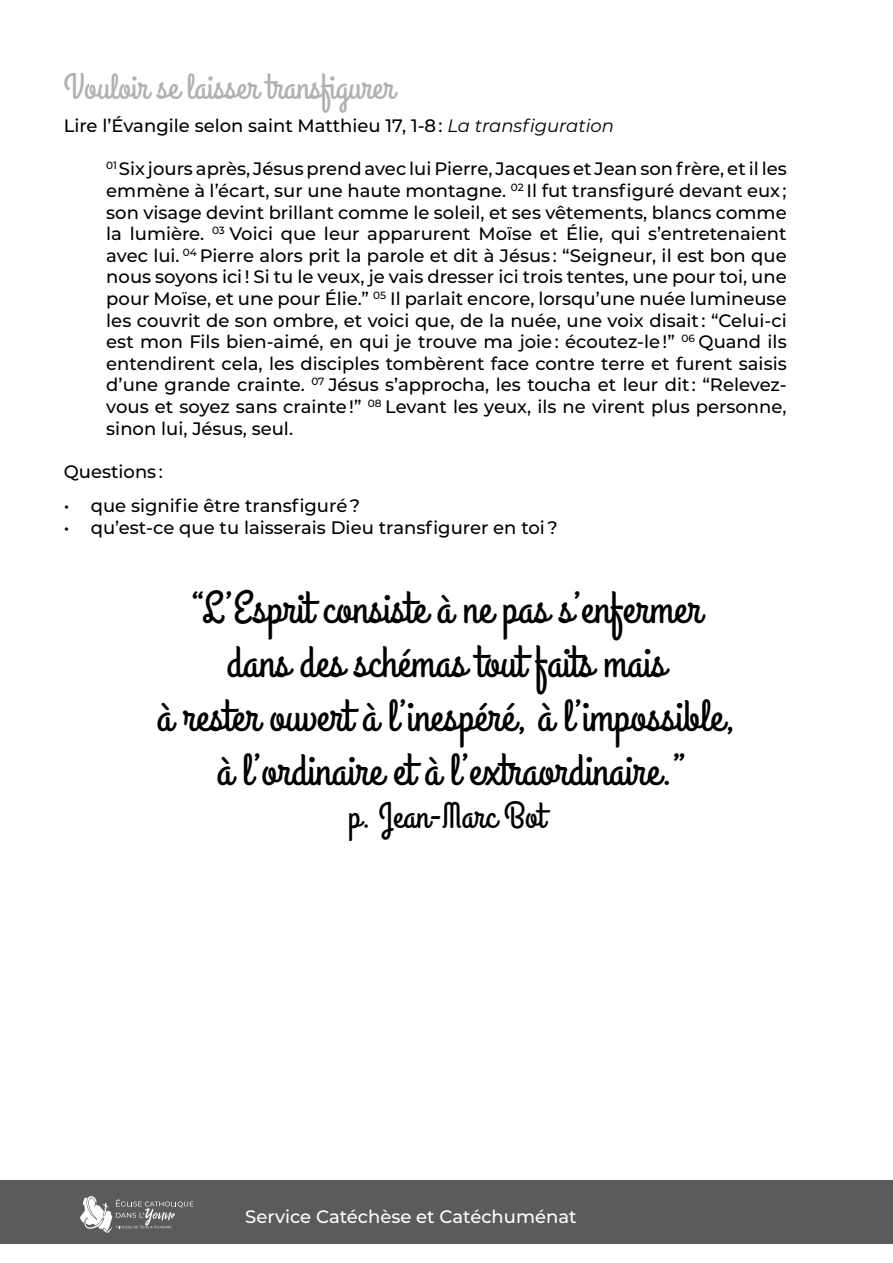
<style>
.page{position:relative;width:893px;height:1263px;background:#fff}
.page>*{position:absolute;margin:0;border:0;box-sizing:border-box;transform-origin:0 0}
.phrase_message{font:45px/54px "Grand Hotel";color:#000;text-align:center}
.titre_partie{font:36px "Grand Hotel";color:#b1b1b1}
.phrase_message-2{font:36px "Grand Hotel";color:#000}
.intro_questions{font:500 18px/21.6px "Montserrat";color:#000;text-align:justify}
.t1{font:500 18px "Montserrat";color:#fff}
.s1{font-weight:400;font-style:italic}
</style>
<div class="page">
<div style="left:0;top:1180px;width:893px;height:64px;background:#5b5b5b"></div>
<svg style="left:80px;top:1196px;width:113px;height:37px"></svg>
<p class="titre_partie" style="left:64px;top:64px;width:332px">Vouloir se laisser transfigurer</p>
<p class="intro_questions" style="left:64px;top:114px;width:552px">Lire l’Évangile selon saint Matthieu 17, 1-8 : <span class="s1">La transfiguration</span></p>
<p class="intro_questions" style="left:106px;top:157px;width:682px"><sup>01</sup> Six jours après, Jésus prend avec lui Pierre, Jacques et Jean son frère, et il les emmène à l’écart, sur une haute montagne. <sup>02</sup> Il fut transfiguré devant eux ; son visage devint brillant comme le soleil, et ses vêtements, blancs comme la lumière. <sup>03</sup> Voici que leur apparurent Moïse et Élie, qui s’entretenaient avec lui. <sup>04</sup> Pierre alors prit la parole et dit à Jésus : “Seigneur, il est bon que nous soyons ici ! Si tu le veux, je vais dresser ici trois tentes, une pour toi, une pour Moïse, et une pour Élie.” <sup>05</sup> Il parlait encore, lorsqu’une nuée lumineuse les couvrit de son ombre, et voici que, de la nuée, une voix disait : “Celui-ci est mon Fils bien-aimé, en qui je trouve ma joie : écoutez-le !” <sup>06</sup> Quand ils entendirent cela, les disciples tombèrent face contre terre et furent saisis d’une grande crainte. <sup>07</sup> Jésus s’approcha, les toucha et leur dit : “Relevez&shy;vous et soyez sans crainte !” <sup>08</sup> Levant les yeux, ils ne virent plus personne, sinon lui, Jésus, seul.</p>
<p class="intro_questions" style="left:64px;top:460px;width:101px">Questions :</p>
<p class="intro_questions" style="left:64px;top:494px;width:298px">• que signifie être transfiguré ?</p>
<p class="intro_questions" style="left:64px;top:516px;width:495px">• qu’est-ce que tu laisserais Dieu transfigurer en toi ?</p>
<p class="phrase_message" style="left:157px;top:583px;width:581px">“L’Esprit consiste à ne pas s’enfermer dans des schémas tout faits mais<br>à rester ouvert à l’inespéré, à l’impossible, à l’ordinaire et à l’extraordinaire.”</p>
<p class="phrase_message-2" style="left:348px;top:793px;width:198px">p. Jean-Marc Bot</p>
<p class="t1" style="left:245px;top:1204px;width:333px">Service Catéchèse et Catéchuménat</p>
</div>
